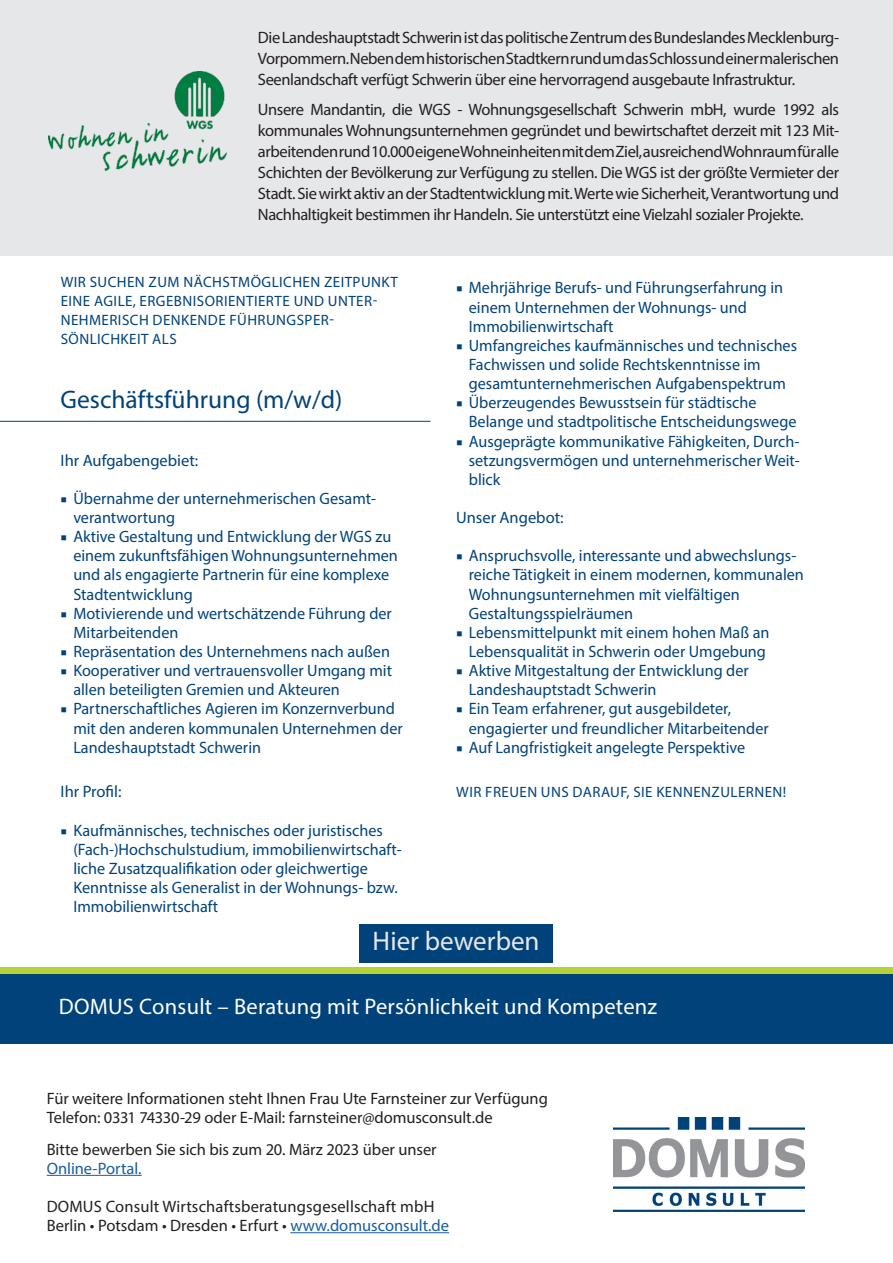
<style>
.page{position:relative;width:893px;height:1263px;background:#fff}
.page>*{position:absolute;margin:0;border:0;box-sizing:border-box;transform-origin:0 0}
._06_Stellenbeschreib{font:27px "Myriad Pro";color:#e6e7e9}
._02_Stelle{font:25.5px "Myriad Pro";color:#004279}
._07_Abbinder_auf_Bla{font:22.5px "Myriad Pro";letter-spacing:.01em;color:#fff}
._03_Stellenbeschreib{font:16.5px/19.2px "Myriad Pro";color:#004279}
._08_Abbinder_Fließte{font:16.5px/21px "Myriad Pro";letter-spacing:-.005em;color:#231f20;text-align:justify}
._06_Stellenbeschreib-2{font:16.5px "Myriad Pro";color:#004279}
._08_Abbinder_Fließte-2{font:16.5px "Myriad Pro";letter-spacing:-.005em;color:#175d9e}
._01_Wir_suchen{font:15px/19.2px "Myriad Pro";letter-spacing:.03em;color:#004279}
.s1{font-family:"Kepler Std"}
.s2{color:#175d9e}
</style>
<div class="page">
<div style="left:0;top:974px;width:893px;height:70px;background:#004279"></div>
<div style="left:0;top:0;width:893px;height:255px;background:#e6e7e9"></div>
<div style="left:0;top:967px;width:893px;height:7px;background:#b3d234"></div>
<img style="left:48px;top:72px;width:179px;height:99px">
<div style="left:359px;top:925px;width:194px;height:38px;background:#004279"></div>
<hr style="left:47px;top:1175px;width:95px;height:1px;background:#175d9e">
<hr style="left:0;top:421px;width:431px;height:1px;background:#004279">
<img style="left:614px;top:1117px;width:190px;height:95px">
<hr style="left:290px;top:1232px;width:159px;height:1px;background:#175d9e">
<p class="_08_Abbinder_Fließte" style="left:258px;top:27px;width:583px">Die Landeshauptstadt Schwerin ist das politische Zentrum des Bundeslandes Mecklenburg-Vorpommern. Neben dem historischen Stadtkern rund um das Schloss und einer malerischen Seenlandschaft verfügt Schwerin über eine hervorragend ausgebaute Infrastruktur.</p>
<p class="_08_Abbinder_Fließte" style="left:258px;top:99px;width:583px">Unsere Mandantin, die WGS - Wohnungsgesellschaft Schwerin mbH, wurde 1992 als kommunales Wohnungsunternehmen gegründet und bewirtschaftet derzeit mit 123 Mit&shy;arbeitenden rund 10.000 eigene Wohneinheiten mit dem Ziel, ausreichend Wohnraum für alle Schichten der Bevölkerung zur Verfügung zu stellen. Die WGS ist der größte Vermieter der Stadt. Sie wirkt aktiv an der Stadtentwicklung mit. Werte wie Sicherheit, Verantwortung und Nachhaltigkeit bestimmen ihr Handeln. Sie unterstützt eine Vielzahl sozialer Projekte.</p>
<p class="_01_Wir_suchen" style="left:61px;top:272px;width:339px">WIR SUCHEN ZUM NÄCHSTMÖGLICHEN ZEITPUNKT EINE AGILE, ERGEBNISORIENTIERTE UND UNTER-NEHMERISCH DENKENDE FÜHRUNGSPER-SÖNLICHKEIT ALS</p>
<p class="_02_Stelle" style="left:61px;top:384px;width:283px">Geschäftsführung (m/w/d)</p>
<p class="_03_Stellenbeschreib" style="left:61px;top:450px;width:139px">Ihr Aufgabengebiet:</p>
<p class="_03_Stellenbeschreib" style="left:73px;top:488px;width:304px;text-indent:-13px"><span class="s1">■</span> Übernahme der unternehmerischen Gesamt&shy;verantwortung</p>
<p class="_03_Stellenbeschreib" style="left:73px;top:527px;width:326px;text-indent:-13px"><span class="s1">■</span> Aktive Gestaltung und Entwicklung der WGS zu einem zukunftsfähigen Wohnungsunternehmen und als engagierte Partnerin für eine komplexe Stadtentwicklung</p>
<p class="_03_Stellenbeschreib" style="left:73px;top:603px;width:320px;text-indent:-13px"><span class="s1">■</span> Motivierende und wertschätzende Führung der<br>Mitarbeitenden</p>
<p class="_03_Stellenbeschreib" style="left:61px;top:642px;width:331px"><span class="s1">■</span> Repräsentation des Unternehmens nach außen</p>
<p class="_03_Stellenbeschreib" style="left:73px;top:661px;width:320px;text-indent:-13px"><span class="s1">■</span> Kooperativer und vertrauensvoller Umgang mit allen beteiligten Gremien und Akteuren</p>
<p class="_03_Stellenbeschreib" style="left:73px;top:699px;width:331px;text-indent:-13px"><span class="s1">■</span> Partnerschaftliches Agieren im Konzernverbund mit den anderen kommunalen Unternehmen der<br>Landeshauptstadt Schwerin</p>
<p class="_06_Stellenbeschreib-2" style="left:61px;top:782px;width:62px">Ihr Profil:</p>
<p class="_03_Stellenbeschreib" style="left:73px;top:820px;width:330px;text-indent:-13px"><span class="s1">■</span> Kaufmännisches, technisches oder juristisches (Fach-)Hochschulstudium, immobilienwirtschaft&shy;liche Zusatzqualifikation oder gleichwertige Kenntnisse als Generalist in der Wohnungs- bzw.<br>Immobilienwirtschaft</p>
<p class="_03_Stellenbeschreib" style="left:469px;top:278px;width:316px;text-indent:-13px"><span class="s1">■</span> Mehrjährige Berufs- und Führungserfahrung in einem Unternehmen der Wohnungs- und<br>Immobilienwirtschaft</p>
<p class="_03_Stellenbeschreib" style="left:469px;top:335px;width:330px;text-indent:-13px"><span class="s1">■</span> Umfangreiches kaufmännisches und technisches<br>Fachwissen und solide Rechtskenntnisse im gesamtunternehmerischen Aufgabenspektrum</p>
<p class="_03_Stellenbeschreib" style="left:469px;top:393px;width:329px;text-indent:-13px"><span class="s1">■</span> Überzeugendes Bewusstsein für städtische<br>Belange und stadtpolitische Entscheidungswege</p>
<p class="_03_Stellenbeschreib" style="left:469px;top:431px;width:332px;text-align:justify;text-indent:-13px"><span class="s1">■</span> Ausgeprägte kommunikative Fähigkeiten, Durch&shy;setzungsvermögen und unternehmerischer Weit&shy;blick</p>
<p class="_06_Stellenbeschreib-2" style="left:456px;top:507px;width:109px">Unser Angebot:</p>
<p class="_03_Stellenbeschreib" style="left:469px;top:546px;width:337px;text-indent:-13px"><span class="s1">■</span> Anspruchsvolle, interessante und abwechslungs&shy;reiche Tätigkeit in einem modernen, kommunalen Wohnungsunternehmen mit vielfältigen Gestaltungsspielräumen</p>
<p class="_03_Stellenbeschreib" style="left:456px;top:622px;width:315px;text-align:center"><span class="s1">■</span> Lebensmittelpunkt mit einem hohen Maß an<br>Lebensqualität in Schwerin oder Umgebung</p>
<p class="_03_Stellenbeschreib" style="left:469px;top:661px;width:281px;text-indent:-13px"><span class="s1">■</span> Aktive Mitgestaltung der Entwicklung der<br>Landeshauptstadt Schwerin</p>
<p class="_03_Stellenbeschreib" style="left:469px;top:699px;width:301px;text-indent:-13px"><span class="s1">■</span> Ein Team erfahrener, gut ausgebildeter, engagierter und freundlicher Mitarbeitender</p>
<p class="_03_Stellenbeschreib" style="left:456px;top:737px;width:291px"><span class="s1">■</span> Auf Langfristigkeit angelegte Perspektive</p>
<p class="_01_Wir_suchen" style="left:456px;top:782px;width:331px">WIR FREUEN UNS DARAUF, SIE KENNENZULERNEN!</p>
<p class="_06_Stellenbeschreib" style="left:372px;top:925px;width:169px">Hier bewerben</p>
<p class="_07_Abbinder_auf_Bla" style="left:59px;top:993px;width:600px">DOMUS Consult – Beratung mit Persönlichkeit und Kompetenz</p>
<p class="_08_Abbinder_Fließte" style="left:47px;top:1087px;width:503px">Für weitere Informationen steht Ihnen Frau Ute Farnsteiner zur Verfügung</p>
<p class="_08_Abbinder_Fließte" style="left:47px;top:1106px;width:447px">Telefon: 0331 74330-29 oder E-Mail: farnsteiner@domusconsult.de</p>
<p class="_08_Abbinder_Fließte" style="left:47px;top:1138px;width:391px">Bitte bewerben Sie sich bis zum 20. März 2023 über unser</p>
<p class="_08_Abbinder_Fließte-2" style="left:47px;top:1158px;width:96px">Online-Portal.</p>
<p class="_08_Abbinder_Fließte" style="left:47px;top:1196px;width:404px;line-height:19.2px">DOMUS Consult Wirtschaftsberatungsgesellschaft mbH<br>Berlin • Potsdam • Dresden • Erfurt • <span class="s2">www.domusconsult.de</span></p>
</div>
